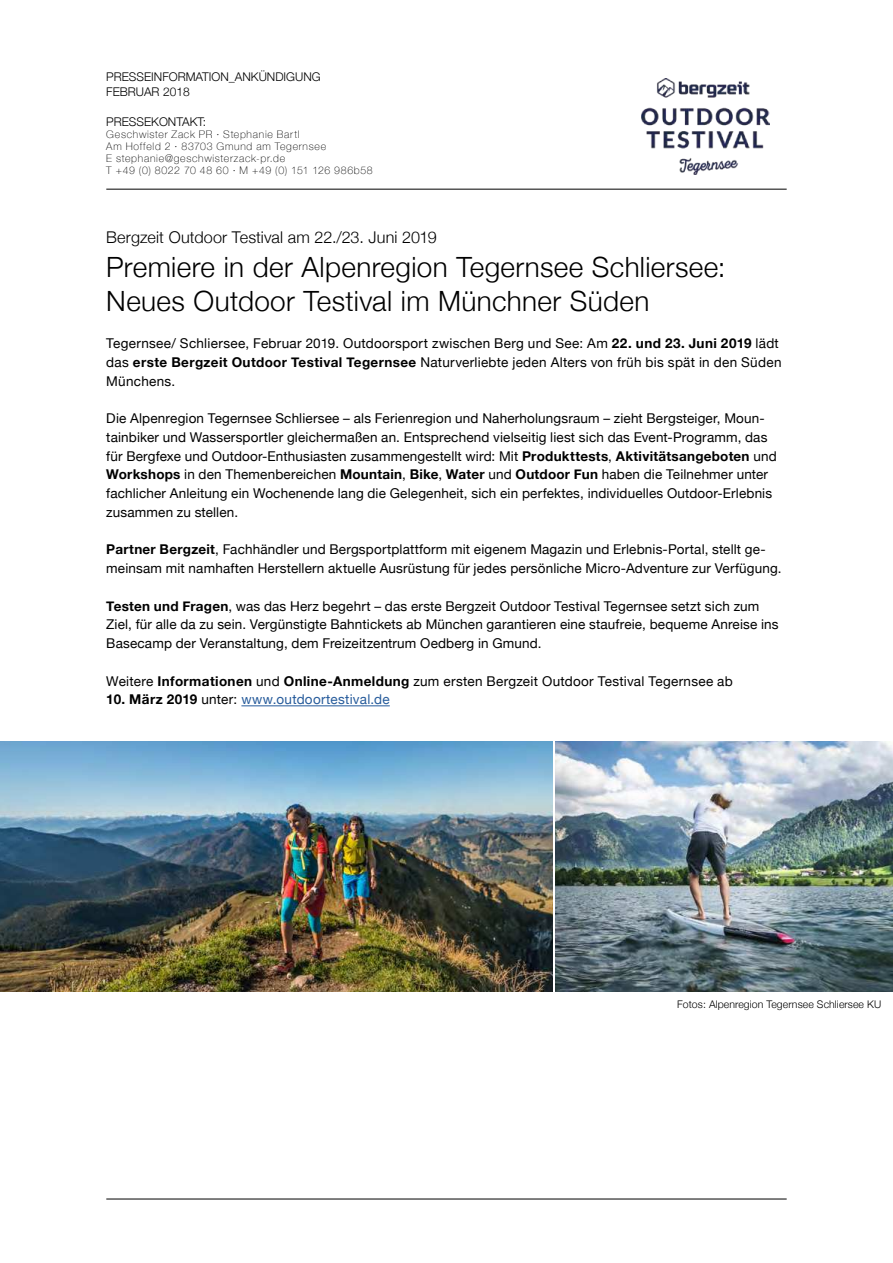
<style>
.page{position:relative;width:893px;height:1263px;background:#fff}
.page>*{position:absolute;margin:0;border:0;box-sizing:border-box;transform-origin:0 0}
.t1{font:300 27.9px/33.8px "Helvetica Neue";letter-spacing:.015em;color:#000}
.t2{font:300 16.2px "Helvetica Neue";letter-spacing:.005em;color:#000}
.t3{font:13.5px/18.8px "Helvetica Neue";letter-spacing:.01em;color:#000}
.t4{font:13.5px "Helvetica Neue";letter-spacing:.02em;color:#265b9b}
.t5{font:300 12px/15px "Helvetica Neue";color:#000}
.t6{font:100 10.5px/12px "Helvetica Neue";letter-spacing:.07em;color:#000}
.t7{font:300 10.5px "Helvetica Neue";letter-spacing:.01em;color:#000}
.s1{font-weight:700}
.s2{font-weight:700;color:#000}
.s3{color:#000}
</style>
<div class="page">
<hr style="left:241px;top:705px;width:149px;height:1px;background:#265b9b">
<hr style="left:106px;top:1199px;width:681px;height:1px;background:#000">
<hr style="left:106px;top:189px;width:681px;height:1px;background:#000">
<img style="left:641px;top:79px;width:128px;height:96px">
<img style="left:0;top:741px;width:553px;height:250px">
<img style="left:556px;top:741px;width:337px;height:250px">
<p class="t5" style="left:106px;top:69px;width:216px">PRESSEINFORMATION_ANKÜNDIGUNG<br>FEBRUAR 2018</p>
<p class="t5" style="left:106px;top:114px;width:101px">PRESSEKONTAKT:</p>
<p class="t6" style="left:106px;top:129px;width:268px">Geschwister Zack PR · Stephanie Bartl<br>Am Hoffeld 2 · 83703 Gmund am Tegernsee<br>E stephanie@geschwisterzack-pr.de<br>T +49 (0) 8022 70 48 60 · M +49 (0) 151 126 986b58</p>
<p class="t2" style="left:106px;top:229px;width:332px">Bergzeit Outdoor Testival am 22./23. Juni 2019</p>
<h1 class="t1" style="left:106px;top:250px;width:621px">Premiere in der Alpenregion Tegernsee Schliersee:<br>Neues Outdoor Testival im Münchner Süden</h1>
<p class="t3" style="left:106px;top:335px;width:677px">Tegernsee/ Schliersee, Februar 2019. Outdoorsport zwischen Berg und See: Am <span class="s1">22. und 23. Juni 2019</span> lädt das <span class="s1">erste Bergzeit Outdoor Testival Tegernsee</span> Naturverliebte jeden Alters von früh bis spät in den Süden<br>Münchens.</p>
<p class="t3" style="left:106px;top:410px;width:672px">Die Alpenregion Tegernsee Schliersee – als Ferienregion und Naherholungsraum – zieht Bergsteiger, Moun&shy;tainbiker und Wassersportler gleichermaßen an. Entsprechend vielseitig liest sich das Event-Programm, das für Bergfexe und Outdoor-Enthusiasten zusammengestellt wird: Mit <span class="s1">Produkttests</span>, <span class="s1">Aktivitätsangeboten</span> und <span class="s1">Workshops</span> in den Themenbereichen <span class="s1">Mountain</span>, <span class="s1">Bike</span>, <span class="s1">Water</span> und <span class="s1">Outdoor Fun</span> haben die Teilnehmer unter fachlicher Anleitung ein Wochenende lang die Gelegenheit, sich ein perfektes, individuelles Outdoor-Erlebnis zusammen zu stellen.</p>
<p class="t3" style="left:106px;top:542px;width:677px"><span class="s1">Partner Bergzeit</span>, Fachhändler und Bergsportplattform mit eigenem Magazin und Erlebnis-Portal, stellt ge&shy;meinsam mit namhaften Herstellern aktuelle Ausrüstung für jedes persönliche Micro-Adventure zur Verfügung.</p>
<p class="t3" style="left:106px;top:598px;width:674px"><span class="s1">Testen und Fragen</span>, was das Herz begehrt – das erste Bergzeit Outdoor Testival Tegernsee setzt sich zum<br>Ziel, für alle da zu sein. Vergünstigte Bahntickets ab München garantieren eine staufreie, bequeme Anreise ins<br>Basecamp der Veranstaltung, dem Freizeitzentrum Oedberg in Gmund.</p>
<p class="t3" style="left:106px;top:673px;width:628px">Weitere <span class="s1">Informationen</span> und <span class="s1">Online-Anmeldung</span> zum ersten Bergzeit Outdoor Testival Tegernsee ab</p>
<p class="t4" style="left:106px;top:695px;width:285px"><span class="s2">10. März 2019</span> <span class="s3">unter:</span> www.outdoortestival.de</p>
<p class="t7" style="left:677px;top:999px;width:206px">Fotos: Alpenregion Tegernsee Schliersee KU</p>
</div>
